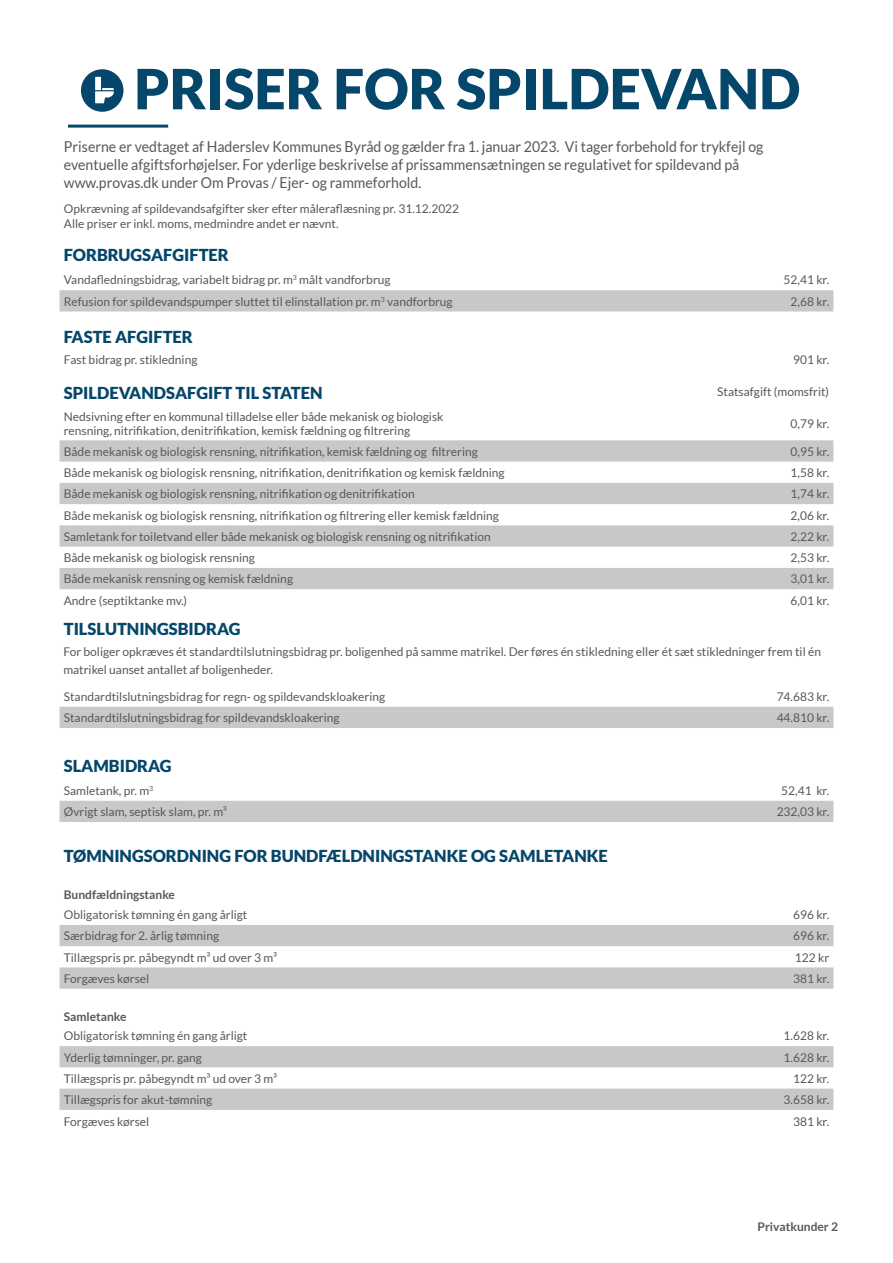
<style>
.page{position:relative;width:893px;height:1263px;background:#fff}
.page>*{position:absolute;margin:0;border:0;box-sizing:border-box;transform-origin:0 0}
.Grundlæggende_afsnit{font:900 55.5px "Lato";color:#05466b}
.Grundlæggende_afsnit-2{font:900 16.5px "Lato";color:#05466b}
.brødtekst_8_12{font:15px/18px "Lato";color:#57585a;scale:.94 1}
.brødtekst_8_12-2{font:12px/18px "Lato";color:#57585a}
.billedtekst_8_11{font:700 12px "Lato";color:#57585a}
</style>
<div class="page">
<div style="left:81px;top:69px;width:42px;height:43px;background:#05466b;border-radius:50%"></div>
<div style="left:95px;top:77px;width:6px;height:13px;background:#fff"></div>
<svg style="left:95px;top:88px;width:19px;height:15px"></svg>
<hr style="left:68px;top:125px;width:100px;height:3px;background:#05466b">
<div style="left:60px;top:290px;width:773px;height:21px;background:#c7c8ca"></div>
<svg style="left:60px;top:440px;width:773px;height:149px;fill:#c7c8ca"></svg>
<div style="left:60px;top:801px;width:773px;height:21px;background:#c7c8ca"></div>
<div style="left:60px;top:925px;width:773px;height:21px;background:#c7c8ca"></div>
<svg style="left:60px;top:967px;width:773px;height:143px"></svg>
<div style="left:60px;top:707px;width:773px;height:21px;background:#c7c8ca"></div>
<p class="Grundlæggende_afsnit" style="left:134px;top:56px;width:668px">PRISER FOR SPILDEVAND</p>
<p class="brødtekst_8_12" style="left:64px;top:137px;width:745px">Priserne er vedtaget af Haderslev Kommunes Byråd og gælder fra 1. januar 2023. Vi tager forbehold for trykfejl og eventuelle afgiftsforhøjelser. For yderlige beskrivelse af prissammensætningen se regulativet for spildevand på www.provas.dk under Om Provas / Ejer- og rammeforhold.</p>
<p class="brødtekst_8_12-2" style="left:64px;top:200px;width:397px">Opkrævning af spildevandsafgifter sker efter måleraflæsning pr. 31.12.2022</p>
<p class="brødtekst_8_12-2" style="left:64px;top:215px;width:276px">Alle priser er inkl. moms, medmindre andet er nævnt.</p>
<p class="Grundlæggende_afsnit-2" style="left:64px;top:245px;width:167px">FORBRUGSAFGIFTER</p>
<p class="brødtekst_8_12-2" style="left:64px;top:271px;width:328px">Vandafledningsbidrag, variabelt bidrag pr. m<sup>3</sup> målt vandforbrug</p>
<p class="brødtekst_8_12-2" style="left:784px;top:271px;width:47px">52,41 kr.</p>
<p class="brødtekst_8_12-2" style="left:64px;top:292px;width:390px">Refusion for spildevandspumper sluttet til elinstallation pr. m<sup>3</sup> vandforbrug</p>
<p class="brødtekst_8_12-2" style="left:791px;top:292px;width:40px">2,68 kr.</p>
<p class="Grundlæggende_afsnit-2" style="left:64px;top:328px;width:131px">FASTE AFGIFTER</p>
<p class="brødtekst_8_12-2" style="left:64px;top:350px;width:135px">Fast bidrag pr. stikledning</p>
<p class="brødtekst_8_12-2" style="left:793px;top:350px;width:38px">901 kr.</p>
<p class="Grundlæggende_afsnit-2" style="left:64px;top:383px;width:260px">SPILDEVANDSAFGIFT TIL STATEN</p>
<p class="brødtekst_8_12-2" style="left:717px;top:382px;width:113px">Statsafgift (momsfrit)</p>
<p class="brødtekst_8_12-2" style="left:64px;top:408px;width:381px">Nedsivning efter en kommunal tilladelse eller både mekanisk og biologisk</p>
<p class="brødtekst_8_12-2" style="left:64px;top:421px;width:348px">rensning, nitrifikation, denitrifikation, kemisk fældning og filtrering</p>
<p class="brødtekst_8_12-2" style="left:791px;top:415px;width:40px">0,79 kr.</p>
<p class="brødtekst_8_12-2" style="left:64px;top:442px;width:416px">Både mekanisk og biologisk rensning, nitrifikation, kemisk fældning og filtrering</p>
<p class="brødtekst_8_12-2" style="left:791px;top:442px;width:40px">0,95 kr.</p>
<p class="brødtekst_8_12-2" style="left:64px;top:464px;width:442px">Både mekanisk og biologisk rensning, nitrifikation, denitrifikation og kemisk fældning</p>
<p class="brødtekst_8_12-2" style="left:791px;top:464px;width:40px">1,58 kr.</p>
<p class="brødtekst_8_12-2" style="left:64px;top:485px;width:352px">Både mekanisk og biologisk rensning, nitrifikation og denitrifikation</p>
<p class="brødtekst_8_12-2" style="left:791px;top:485px;width:40px">1,74 kr.</p>
<p class="brødtekst_8_12-2" style="left:64px;top:506px;width:437px">Både mekanisk og biologisk rensning, nitrifikation og filtrering eller kemisk fældning</p>
<p class="brødtekst_8_12-2" style="left:791px;top:506px;width:40px">2,06 kr.</p>
<p class="brødtekst_8_12-2" style="left:64px;top:527px;width:428px">Samletank for toiletvand eller både mekanisk og biologisk rensning og nitrifikation</p>
<p class="brødtekst_8_12-2" style="left:791px;top:527px;width:40px">2,22 kr.</p>
<p class="brødtekst_8_12-2" style="left:64px;top:549px;width:193px">Både mekanisk og biologisk rensning</p>
<p class="brødtekst_8_12-2" style="left:791px;top:549px;width:40px">2,53 kr.</p>
<p class="brødtekst_8_12-2" style="left:64px;top:570px;width:231px">Både mekanisk rensning og kemisk fældning</p>
<p class="brødtekst_8_12-2" style="left:791px;top:570px;width:40px">3,01 kr.</p>
<p class="brødtekst_8_12-2" style="left:64px;top:591px;width:125px">Andre (septiktanke mv.)</p>
<p class="brødtekst_8_12-2" style="left:791px;top:591px;width:40px">6,01 kr.</p>
<p class="Grundlæggende_afsnit-2" style="left:64px;top:619px;width:178px">TILSLUTNINGSBIDRAG</p>
<p class="brødtekst_8_12-2" style="left:63px;top:642px;width:759px">For boliger opkræves ét standardtilslutningsbidrag pr. boligenhed på samme matrikel. Der føres én stikledning eller ét sæt stikledninger frem til én matrikel uanset antallet af boligenheder.</p>
<p class="brødtekst_8_12-2" style="left:64px;top:687px;width:323px">Standardtilslutningsbidrag for regn- og spildevandskloakering</p>
<p class="brødtekst_8_12-2" style="left:777px;top:687px;width:54px">74.683 kr.</p>
<p class="brødtekst_8_12-2" style="left:64px;top:709px;width:277px">Standardtilslutningsbidrag for spildevandskloakering</p>
<p class="brødtekst_8_12-2" style="left:777px;top:709px;width:54px">44.810 kr.</p>
<p class="Grundlæggende_afsnit-2" style="left:64px;top:756px;width:109px">SLAMBIDRAG</p>
<p class="brødtekst_8_12-2" style="left:64px;top:781px;width:91px">Samletank, pr. m<sup>3</sup></p>
<p class="brødtekst_8_12-2" style="left:781px;top:781px;width:49px">52,41 kr.</p>
<p class="brødtekst_8_12-2" style="left:64px;top:803px;width:165px">Øvrigt slam, septisk slam, pr. m³</p>
<p class="brødtekst_8_12-2" style="left:777px;top:803px;width:54px">232,03 kr.</p>
<p class="Grundlæggende_afsnit-2" style="left:64px;top:846px;width:546px">TØMNINGSORDNING FOR BUNDFÆLDNINGSTANKE OG SAMLETANKE</p>
<p class="billedtekst_8_11" style="left:64px;top:888px;width:113px">Bundfældningstanke</p>
<p class="brødtekst_8_12-2" style="left:64px;top:906px;width:185px">Obligatorisk tømning én gang årligt</p>
<p class="brødtekst_8_12-2" style="left:793px;top:906px;width:38px">696 kr.</p>
<p class="brødtekst_8_12-2" style="left:64px;top:927px;width:157px">Særbidrag for 2. årlig tømning</p>
<p class="brødtekst_8_12-2" style="left:793px;top:927px;width:38px">696 kr.</p>
<p class="brødtekst_8_12-2" style="left:64px;top:948px;width:215px">Tillægspris pr. påbegyndt m³ ud over 3 m³</p>
<p class="brødtekst_8_12-2" style="left:795px;top:948px;width:36px">122 kr</p>
<p class="brødtekst_8_12-2" style="left:64px;top:969px;width:87px">Forgæves kørsel</p>
<p class="brødtekst_8_12-2" style="left:793px;top:969px;width:38px">381 kr.</p>
<p class="billedtekst_8_11" style="left:64px;top:1009px;width:64px">Samletanke</p>
<p class="brødtekst_8_12-2" style="left:64px;top:1027px;width:185px">Obligatorisk tømning én gang årligt</p>
<p class="brødtekst_8_12-2" style="left:784px;top:1027px;width:47px">1.628 kr.</p>
<p class="brødtekst_8_12-2" style="left:64px;top:1048px;width:140px">Yderlig tømninger, pr. gang</p>
<p class="brødtekst_8_12-2" style="left:784px;top:1048px;width:47px">1.628 kr.</p>
<p class="brødtekst_8_12-2" style="left:64px;top:1069px;width:215px">Tillægspris pr. påbegyndt m³ ud over 3 m³</p>
<p class="brødtekst_8_12-2" style="left:793px;top:1069px;width:38px">122 kr.</p>
<p class="brødtekst_8_12-2" style="left:64px;top:1091px;width:150px">Tillægspris for akut-tømning</p>
<p class="brødtekst_8_12-2" style="left:784px;top:1091px;width:47px">3.658 kr.</p>
<p class="brødtekst_8_12-2" style="left:64px;top:1113px;width:87px">Forgæves kørsel</p>
<p class="brødtekst_8_12-2" style="left:793px;top:1113px;width:38px">381 kr.</p>
<p class="billedtekst_8_11" style="left:757px;top:1220px;width:82px">Privatkunder 2</p>
</div>
